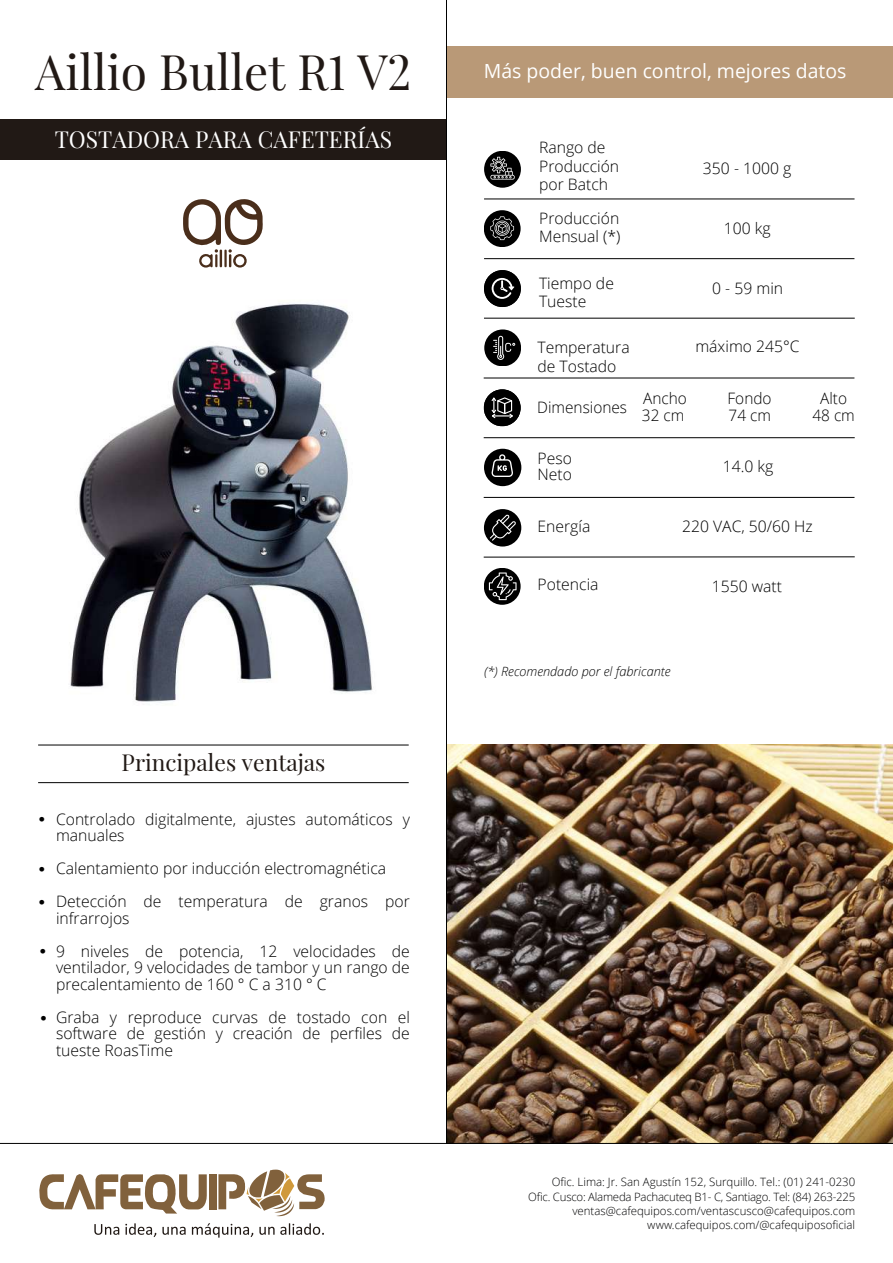
<style>
.page{position:relative;width:893px;height:1263px;background:#fff}
.page>*{position:absolute;margin:0;border:0;box-sizing:border-box;transform-origin:0 0}
.t1{font:48px "Playfair Display";color:#211915}
.t2{font:22.95px "Playfair Display";color:#fff}
.t3{font:22.95px "Playfair Display";color:#211915}
.t4{font:19.5px "Open Sans";color:#fff}
.t5{font:300 15.75px/18.9px "Open Sans";color:#000}
.t6{font:15.75px/33.5px "Century Gothic";color:#000}
.t7{font:italic 300 12.75px "Open Sans";color:#000}
.t8{font:300 11.4px/14.2px "Open Sans";color:#010002;text-align:right}
</style>
<div class="page">
<img style="left:38px;top:210px;width:491px;height:574px">
<div style="left:0;top:119px;width:446px;height:41px;background:#211915"></div>
<div style="left:446px;top:46px;width:447px;height:51px;background:#b99977"></div>
<div style="left:484px;top:151px;width:37px;height:37px;background:#000;border-radius:18px"></div>
<svg style="left:490px;top:157px;width:25px;height:23px"></svg>
<img style="left:447px;top:744px;width:446px;height:399px">
<svg style="left:94px;top:1224px;width:25px;height:11px"></svg>
<svg style="left:125px;top:1223px;width:31px;height:14px"></svg>
<svg style="left:162px;top:1227px;width:24px;height:8px"></svg>
<svg style="left:192px;top:1223px;width:61px;height:15px"></svg>
<svg style="left:259px;top:1223px;width:65px;height:12px"></svg>
<div style="left:209px;top:1174px;width:8px;height:35px;background:#81613c"></div>
<svg style="left:39px;top:1174px;width:168px;height:39px"></svg>
<svg style="left:218px;top:1169px;width:107px;height:47px"></svg>
<hr style="left:38px;top:782px;width:371px;height:1px;background:#000">
<hr style="left:38px;top:745px;width:371px;height:1px;background:#000">
<hr style="left:0;top:1143px;width:893px;height:1px;background:#000">
<hr style="left:484px;top:199px;width:370px;height:1px;background:#000">
<hr style="left:484px;top:497px;width:370px;height:1px;background:#000">
<hr style="left:484px;top:378px;width:370px;height:1px;background:#000">
<hr style="left:484px;top:437px;width:371px;height:1px;background:#000">
<div style="left:484px;top:389px;width:37px;height:37px;background:#000;border-radius:18px"></div>
<svg style="left:491px;top:397px;width:22px;height:22px"></svg>
<hr style="left:484px;top:318px;width:371px;height:1px;background:#000">
<hr style="left:484px;top:557px;width:371px;height:1px;background:#000">
<div style="left:484px;top:449px;width:37px;height:37px;background:#000;border-radius:50%"></div>
<svg style="left:491px;top:454px;width:22px;height:23px"></svg>
<hr style="left:484px;top:258px;width:370px;height:1px;background:#000">
<div style="left:484px;top:270px;width:37px;height:37px;background:#000;border-radius:18px"></div>
<svg style="left:492px;top:278px;width:22px;height:21px"></svg>
<svg style="left:484px;top:568px;width:37px;height:37px"></svg>
<svg style="left:489px;top:572px;width:28px;height:28px"></svg>
<div style="left:484px;top:210px;width:37px;height:37px;background:#000;border-radius:18px"></div>
<svg style="left:490px;top:216px;width:24px;height:24px"></svg>
<hr style="left:446px;top:0;width:1px;height:1143px;background:#000">
<svg style="left:183px;top:199px;width:80px;height:69px"></svg>
<div style="left:484px;top:509px;width:37px;height:37px;background:#000;border-radius:50%"></div>
<svg style="left:490px;top:514px;width:26px;height:27px"></svg>
<div style="left:484px;top:329px;width:37px;height:37px;background:#000;border-radius:18px"></div>
<svg style="left:493px;top:336px;width:22px;height:24px"></svg>
<h1 class="t1" style="left:35px;top:34px;width:378px">Aillio Bullet R1 V2</h1>
<p class="t4" style="left:484px;top:58px;width:364px">Más poder, buen control, mejores datos</p>
<h2 class="t2" style="left:55px;top:121px;width:339px">TOSTADORA PARA CAFETERÍAS</h2>
<p class="t5" style="left:539px;top:137px;width:82px">Rango de<br>Producción por Batch</p>
<p class="t5" style="left:703px;top:158px;width:90px">350 - 1000 g</p>
<p class="t5" style="left:539px;top:208px;width:83px">Producción<br>Mensual (*)</p>
<p class="t5" style="left:539px;top:273px;width:76px">Tiempo de<br>Tueste</p>
<p class="t5" style="left:537px;top:337px;width:94px">Temperatura de Tostado</p>
<p class="t5" style="left:724px;top:218px;width:48px">100 kg</p>
<p class="t5" style="left:712px;top:278px;width:72px">0 - 59 min</p>
<p class="t5" style="left:695px;top:337px;width:106px">máximo 245°C</p>
<p class="t5" style="left:537px;top:397px;width:91px">Dimensiones</p>
<p class="t5" style="left:642px;top:388px;width:47px;line-height:17.7px">Ancho<br>32 cm</p>
<p class="t5" style="left:728px;top:388px;width:46px;line-height:17.7px">Fondo<br>74 cm</p>
<p class="t5" style="left:812px;top:388px;width:44px;line-height:17.7px;text-align:center">Alto<br>48 cm</p>
<p class="t5" style="left:538px;top:449px;width:36px;line-height:16.8px">Peso<br>Neto</p>
<p class="t5" style="left:723px;top:457px;width:52px">14.0 kg</p>
<p class="t5" style="left:538px;top:516px;width:54px">Energía</p>
<p class="t5" style="left:682px;top:516px;width:132px">220 VAC, 50/60 Hz</p>
<p class="t5" style="left:538px;top:575px;width:62px">Potencia</p>
<p class="t5" style="left:712px;top:576px;width:72px">1550 watt</p>
<h2 class="t3" style="left:122px;top:745px;width:205px">Principales ventajas</h2>
<p class="t6" style="left:37px;top:802px;width:11px">•</p>
<p class="t6" style="left:37px;top:852px;width:11px">• •</p>
<p class="t6" style="left:38px;top:934px;width:11px">•</p>
<p class="t6" style="left:39px;top:1001px;width:11px">•</p>
<p class="t5" style="left:56px;top:810px;width:355px;line-height:16.5px">Controlado digitalmente, ajustes automáticos y manuales</p>
<p class="t5" style="left:56px;top:852px;width:355px;line-height:33px">Calentamiento por inducción electromagnética<br>Detección de temperatura de granos por</p>
<p class="t5" style="left:56px;top:901px;width:355px;line-height:33px">infrarrojos<br>9 niveles de potencia, 12 velocidades de</p>
<p class="t5" style="left:56px;top:959px;width:355px;line-height:16.5px">ventilador, 9 velocidades de tambor y un rango de precalentamiento de 160 ° C a 310 ° C</p>
<p class="t5" style="left:56px;top:1008px;width:355px;line-height:16.5px;text-align:justify">Graba y reproduce curvas de tostado con el software de gestión y creación de perfiles de tueste RoasTime</p>
<p class="t7" style="left:484px;top:663px;width:188px">(*) Recomendado por el fabricante</p>
<p class="t8" style="left:528px;top:1175px;width:328px">Ofic. Lima: Jr. San Agustín 152, Surquillo. Tel.: (01) 241-0230<br>Ofic. Cusco: Alameda Pachacuteq B1- C, Santiago. Tel: (84) 263-225 ventas@cafequipos.com/ventascusco@cafequipos.com www.cafequipos.com/@cafequiposoficial</p>
</div>
